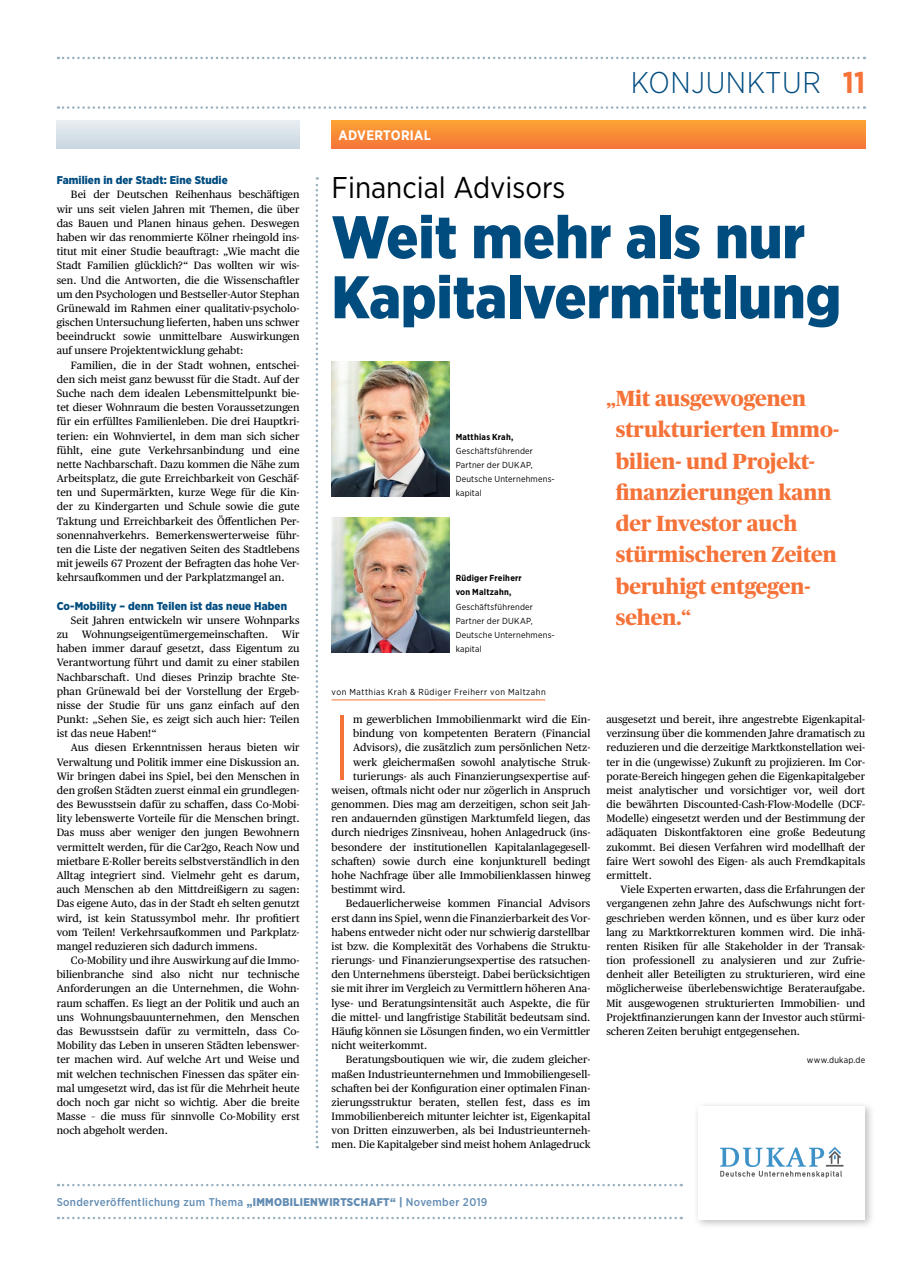
<style>
.page{position:relative;width:922px;height:1276px;background:#fff}
.page>*{position:absolute;margin:0;border:0;box-sizing:border-box;transform-origin:0 0}
.Copy_Initial{font:200 91.62px "Gotham Narrow";color:#f57238}
.HL-ADV_Gotham_Black{font:900 60px/60px "Gotham Narrow";color:#004c7f}
.Anleser__Gotham_Book{font:30px "Gotham Narrow";color:#000}
.t1{font:300 30px "Gotham Narrow";letter-spacing:.02em;color:#004c7f}
.t2{font:700 30px "Gotham Narrow";color:#f57238}
.Quto__Publico_extrab{font:800 21.88px/31.2px "Publico";color:#f57238}
.t3{font:700 13.75px "Gotham Narrow";letter-spacing:.02em;color:#fff}
.Sublines_Copy__Gotha{font:900 11.25px "Gotham Narrow";letter-spacing:.01em;color:#004c7f}
.t4{font:500 11.25px "Gotham Narrow";letter-spacing:.03em;color:#628cb3}
.Copytext__Publico_Te{font:10.62px/14.1px "Publico Text";letter-spacing:.005em;color:#000;text-align:justify}
.Copy_Initial-2{font:10.62px "Publico Text";letter-spacing:.005em;color:#000}
.BU__Gotham_Book_7{font:8.75px/14.1px "Gotham Narrow";letter-spacing:.02em;color:#000}
.Autorenname{font:8.75px "Gotham Narrow";letter-spacing:.06em;color:#000}
.s1{font-weight:700}
.s2{font-weight:900}
</style>
<div class="page">
<svg style="left:58px;top:106px;width:806px;height:3px"></svg>
<svg style="left:58px;top:57px;width:806px;height:2px"></svg>
<svg style="left:315px;top:177px;width:3px;height:971px"></svg>
<svg style="left:331px;top:120px;width:534px;height:29px;background:#f88b36"></svg>
<div style="left:57px;top:120px;width:242px;height:29px;background:linear-gradient(to right,#d9e2e9,#d9e2e9)"></div>
<svg style="left:58px;top:1216px;width:623px;height:3px"></svg>
<svg style="left:58px;top:1183px;width:623px;height:3px"></svg>
<div style="left:693px;top:1101px;width:182px;height:128px;background:#000;opacity:.25"></div>
<div style="left:698px;top:1106px;width:167px;height:113px;background:#fff"></div>
<svg style="left:720px;top:1147px;width:123px;height:31px"></svg>
<hr style="left:331px;top:699px;width:214px;height:1px;background:#f57238">
<img style="left:331px;top:361px;width:118px;height:135px">
<img style="left:331px;top:517px;width:118px;height:135px">
<p class="Sublines_Copy__Gotha" style="left:57px;top:173px;width:172px">Familien in der Stadt: Eine Studie</p>
<p class="Copytext__Publico_Te" style="left:57px;top:188px;width:244px;text-indent:14px">Bei der Deutschen Reihenhaus beschäftigen wir uns seit vielen Jahren mit Themen, die über das Bauen und Planen hinaus gehen. Deswegen haben wir das renommierte Kölner rheingold ins&shy;titut mit einer Studie beauftragt: „Wie macht die Stadt Familien glücklich?“ Das wollten wir wis&shy;sen. Und die Antworten, die die Wissenschaftler um den Psychologen und Bestseller-Autor Stephan Grünewald im Rahmen einer qualitativ-psycholo&shy;gischen Untersuchung lieferten, haben uns schwer beeindruckt sowie unmittelbare Auswirkungen auf unsere Projektentwicklung gehabt:</p>
<p class="Copytext__Publico_Te" style="left:57px;top:358px;width:244px;text-indent:14px">Familien, die in der Stadt wohnen, entschei&shy;den sich meist ganz bewusst für die Stadt. Auf der Suche nach dem idealen Lebensmittelpunkt bie&shy;tet dieser Wohnraum die besten Voraussetzungen für ein erfülltes Familienleben. Die drei Hauptkri&shy;terien: ein Wohnviertel, in dem man sich sicher fühlt, eine gute Verkehrsanbindung und eine nette Nachbarschaft. Dazu kommen die Nähe zum Arbeitsplatz, die gute Erreichbarkeit von Geschäf&shy;ten und Supermärkten, kurze Wege für die Kin&shy;der zu Kindergarten und Schule sowie die gute Taktung und Erreichbarkeit des Öffentlichen Per&shy;sonennahverkehrs. Bemerkenswerterweise führ&shy;ten die Liste der negativen Seiten des Stadtlebens mit jeweils 67 Prozent der Befragten das hohe Ver&shy;kehrsaufkommen und der Parkplatzmangel an.</p>
<p class="Sublines_Copy__Gotha" style="left:57px;top:598px;width:232px">Co-Mobility – denn Teilen ist das neue Haben</p>
<p class="Copytext__Publico_Te" style="left:71px;top:613px;width:230px">Seit Jahren entwickeln wir unsere Wohnparks</p>
<p class="Copytext__Publico_Te" style="left:57px;top:627px;width:13px">zu</p>
<p class="Copytext__Publico_Te" style="left:82px;top:627px;width:188px">Wohnungseigentümergemeinschaften.</p>
<p class="Copytext__Publico_Te" style="left:57px;top:627px;width:244px;text-indent:225px">Wir haben immer darauf gesetzt, dass Eigentum zu Verantwortung führt und damit zu einer stabilen Nachbarschaft. Und dieses Prinzip brachte Ste&shy;phan Grünewald bei der Vorstellung der Ergeb&shy;nisse der Studie für uns ganz einfach auf den Punkt: „Sehen Sie, es zeigt sich auch hier: Teilen ist das neue Haben!“</p>
<p class="Copytext__Publico_Te" style="left:57px;top:740px;width:244px;text-indent:14px">Aus diesen Erkenntnissen heraus bieten wir Verwaltung und Politik immer eine Diskussion an.<br>Wir bringen dabei ins Spiel, bei den Menschen in den großen Städten zuerst einmal ein grundlegen&shy;des Bewusstsein dafür zu schaffen, dass Co-Mobi&shy;lity lebenswerte Vorteile für die Menschen bringt.<br>Das muss aber weniger den jungen Bewohnern vermittelt werden, für die Car2go, Reach Now und mietbare E-Roller bereits selbstverständlich in den Alltag integriert sind. Vielmehr geht es darum, auch Menschen ab den Mittdreißigern zu sagen:<br>Das eigene Auto, das in der Stadt eh selten genutzt wird, ist kein Statussymbol mehr. Ihr profitiert vom Teilen! Verkehrsaufkommen und Parkplatz&shy;mangel reduzieren sich dadurch immens.</p>
<p class="Copytext__Publico_Te" style="left:57px;top:953px;width:244px;text-indent:14px">Co-Mobility und ihre Auswirkung auf die Immo&shy;bilienbranche sind also nicht nur technische Anforderungen an die Unternehmen, die Wohn&shy;raum schaffen. Es liegt an der Politik und auch an uns Wohnungsbauunternehmen, den Menschen das Bewusstsein dafür zu vermitteln, dass Co-Mobility das Leben in unseren Städten lebenswer&shy;ter machen wird. Auf welche Art und Weise und mit welchen technischen Finessen das später ein&shy;mal umgesetzt wird, das ist für die Mehrheit heute doch noch gar nicht so wichtig. Aber die breite Masse – die muss für sinnvolle Co-Mobility erst noch abgeholt werden.</p>
<p class="t1" style="left:630px;top:64px;width:191px">KONJUNKTUR</p>
<p class="t2" style="left:842px;top:63px;width:24px">11</p>
<p class="t3" style="left:338px;top:126px;width:94px">ADVERTORIAL</p>
<p class="Anleser__Gotham_Book" style="left:331px;top:169px;width:235px">Financial Advisors</p>
<p class="HL-ADV_Gotham_Black" style="left:331px;top:206px;width:511px">Weit mehr als nur<br>Kapitalvermittlung</p>
<p class="BU__Gotham_Book_7" style="left:455px;top:429px;width:99px"><span class="s1">Matthias Krah,<br></span>Geschäftsführender<br>Partner der DUKAP,<br>Deutsche Unternehmens&shy;kapital</p>
<p class="BU__Gotham_Book_7" style="left:455px;top:571px;width:99px"><span class="s1">Rüdiger Freiherr<br>von Maltzahn,<br></span>Geschäftsführender<br>Partner der DUKAP,<br>Deutsche Unternehmens&shy;kapital</p>
<p class="Autorenname" style="left:331px;top:686px;width:216px">von Matthias Krah &amp; Rüdiger Freiherr von Maltzahn</p>
<p class="Copy_Initial" style="left:331px;top:692px;width:22px">I</p>
<p class="Copy_Initial-2" style="left:353px;top:713px;width:239px">m gewerblichen Immobilienmarkt wird die Ein-</p>
<p class="Copy_Initial-2" style="left:353px;top:727px;width:239px">bindung von kompetenten Beratern (Financial</p>
<p class="Copy_Initial-2" style="left:353px;top:741px;width:239px">Advisors), die zusätzlich zum persönlichen Netz-</p>
<p class="Copy_Initial-2" style="left:353px;top:755px;width:239px">werk gleichermaßen sowohl analytische Struk-</p>
<p class="Copy_Initial-2" style="left:353px;top:770px;width:239px">turierungs- als auch Finanzierungsexpertise auf-</p>
<p class="Copy_Initial-2" style="left:331px;top:784px;width:260px">weisen, oftmals nicht oder nur zögerlich in Anspruch</p>
<p class="Copy_Initial-2" style="left:331px;top:798px;width:260px">genommen. Dies mag am derzeitigen, schon seit Jah-</p>
<p class="Copy_Initial-2" style="left:331px;top:812px;width:260px">ren andauernden günstigen Marktumfeld liegen, das</p>
<p class="Copy_Initial-2" style="left:331px;top:826px;width:260px">durch niedriges Zinsniveau, hohen Anlagedruck (ins-</p>
<p class="Copy_Initial-2" style="left:331px;top:840px;width:260px">besondere der institutionellen Kapitalanlagegesell-</p>
<p class="Copy_Initial-2" style="left:331px;top:855px;width:260px">schaften) sowie durch eine konjunkturell bedingt</p>
<p class="Copy_Initial-2" style="left:331px;top:869px;width:260px">hohe Nachfrage über alle Immobilienklassen hinweg</p>
<p class="Copy_Initial-2" style="left:331px;top:883px;width:75px">bestimmt wird.</p>
<p class="Copytext__Publico_Te" style="left:331px;top:896px;width:260px;text-indent:14px">Bedauerlicherweise kommen Financial Advisors erst dann ins Spiel, wenn die Finanzierbarkeit des Vor&shy;habens entweder nicht oder nur schwierig darstellbar ist bzw. die Komplexität des Vorhabens die Struktu&shy;rierungs- und Finanzierungsexpertise des ratsuchen&shy;den Unternehmens übersteigt. Dabei berücksichtigen sie mit ihrer im Vergleich zu Vermittlern höheren Ana&shy;lyse- und Beratungsintensität auch Aspekte, die für die mittel- und langfristige Stabilität bedeutsam sind.<br>Häufig können sie Lösungen finden, wo ein Vermittler nicht weiterkommt.</p>
<p class="Copytext__Publico_Te" style="left:331px;top:1052px;width:260px;text-indent:14px">Beratungsboutiquen wie wir, die zudem gleicher&shy;maßen Industrieunternehmen und Immobiliengesell&shy;schaften bei der Konfiguration einer optimalen Finan&shy;zierungsstruktur beraten, stellen fest, dass es im Immobilienbereich mitunter leichter ist, Eigenkapital von Dritten einzuwerben, als bei Industrieunterneh&shy;men. Die Kapitalgeber sind meist hohem Anlagedruck</p>
<p class="Quto__Publico_extrab" style="left:615px;top:383px;width:225px;text-indent:-9px">„Mit ausgewogenen strukturierten Immo&shy;bilien- und Projekt&shy;finanzierungen kann der Investor auch stürmischeren Zeiten beruhigt entgegen&shy;sehen.“</p>
<p class="Copytext__Publico_Te" style="left:606px;top:712px;width:260px">ausgesetzt und bereit, ihre angestrebte Eigenkapital&shy;verzinsung über die kommenden Jahre dramatisch zu reduzieren und die derzeitige Marktkonstellation wei&shy;ter in die (ungewisse) Zukunft zu projizieren. Im Cor&shy;porate-Bereich hingegen gehen die Eigenkapitalgeber meist analytischer und vorsichtiger vor, weil dort die bewährten Discounted-Cash-Flow-Modelle (DCF-Modelle) eingesetzt werden und der Bestimmung der adäquaten Diskontfaktoren eine große Bedeutung zukommt. Bei diesen Verfahren wird modellhaft der faire Wert sowohl des Eigen- als auch Fremdkapitals ermittelt.</p>
<p class="Copytext__Publico_Te" style="left:606px;top:882px;width:260px;text-indent:14px">Viele Experten erwarten, dass die Erfahrungen der vergangenen zehn Jahre des Aufschwungs nicht fort&shy;geschrieben werden können, und es über kurz oder lang zu Marktkorrekturen kommen wird. Die inhä&shy;renten Risiken für alle Stakeholder in der Transak&shy;tion professionell zu analysieren und zur Zufrie&shy;denheit aller Beteiligten zu strukturieren, wird eine möglicherweise überlebenswichtige Berateraufgabe.<br>Mit ausgewogenen strukturierten Immobilien- und Projektfinanzierungen kann der Investor auch stürmi&shy;scheren Zeiten beruhigt entgegensehen.</p>
<p class="BU__Gotham_Book_7" style="left:806px;top:1053px;width:60px">www.dukap.de</p>
<p class="t4" style="left:57px;top:1194px;width:432px">Sonderveröffentlichung zum Thema <span class="s2">„IMMOBILIENWIRTSCHAFT“ |</span> November 2019</p>
</div>
